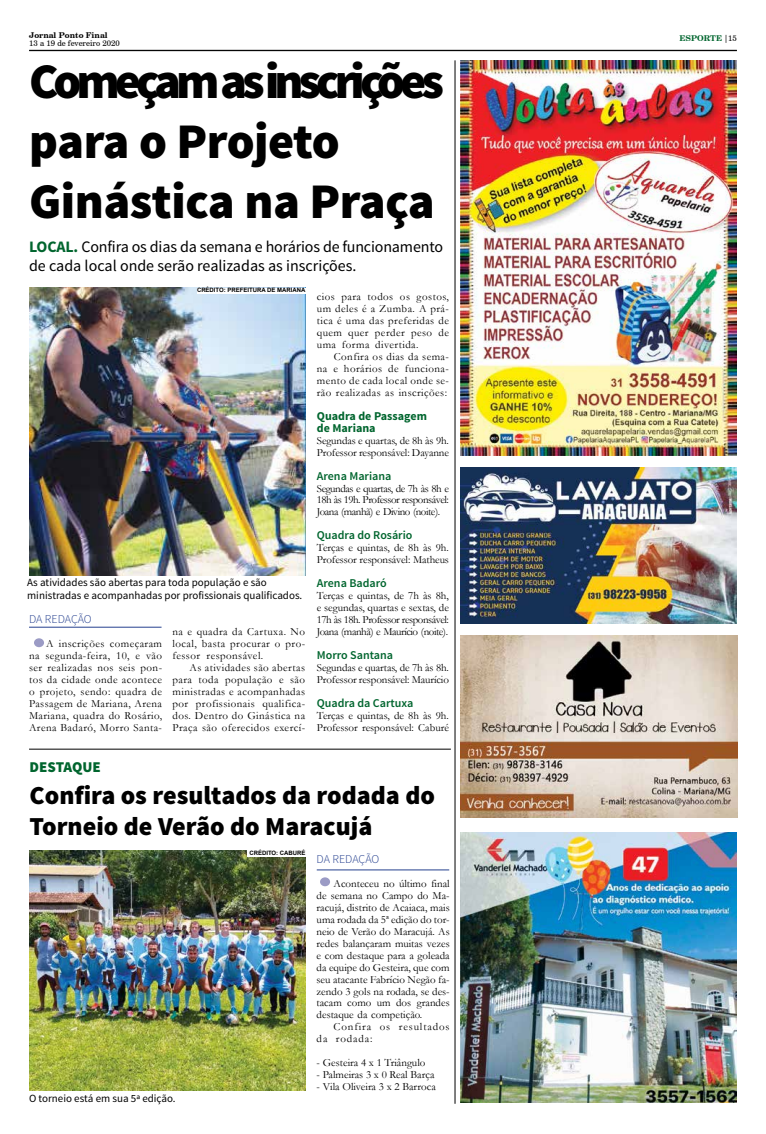
<style>
.page{position:relative;width:766px;height:1134px;background:#fff}
.page>*{position:absolute;margin:0;border:0;box-sizing:border-box;transform-origin:0 0}
.t1{font:900 49.9px/59.9px "Source Sans Pro";letter-spacing:-.025em;color:#000}
.t2{font:900 25.9px/31.1px "Source Sans Pro";color:#000}
.t3{font:16px/19.2px "Source Sans Pro";letter-spacing:-.01em;color:#000}
.t4{font:900 15px "Source Sans Pro";color:#00652e}
.t5{font:600 12px "Source Sans Pro";color:#00652e}
.t6{font:700 12px/12px "Source Sans Pro";color:#00652e}
.t7{font:300 12px "Source Sans Pro";letter-spacing:-.01em;color:#25408f}
.t8{font:11px/12px "Garamond";color:#000;text-align:justify}
.t9{font:11px/13.2px "Source Sans Pro";color:#000}
.t10{font:11px/12px "Garamond";letter-spacing:.08em;color:#000}
.t11{font:8px "Century Schlbk Cyrillic BT";color:#000}
.t12{font:700 8px "Century Schlbk Cyrillic BT";color:#000}
.t13{font:700 8px "Century Schlbk Cyrillic BT";color:#00652e}
.t14{font:700 6px "Arial";color:#000}
.s1{font-weight:700;color:#00652e}
.s2{font-weight:400;color:#000}
</style>
<div class="page">
<hr style="left:29px;top:50px;width:707px;height:1px;background:#000">
<img style="left:460px;top:60px;width:276px;height:396px">
<img style="left:460px;top:467px;width:276px;height:156px">
<img style="left:460px;top:832px;width:276px;height:270px">
<img style="left:460px;top:635px;width:277px;height:183px">
<hr style="left:454px;top:60px;width:1px;height:1044px;background:#000">
<hr style="left:29px;top:627px;width:132px;height:1px;background:#25408f">
<div style="left:34px;top:638px;width:10px;height:9px;background:#9b9bc5;border-radius:50%"></div>
<img style="left:29px;top:288px;width:276px;height:287px">
<div style="left:197px;top:288px;width:108px;height:5px;background:#fff"></div>
<div style="left:320px;top:877px;width:10px;height:9px;background:#9b9bc5;border-radius:50%"></div>
<hr style="left:29px;top:749px;width:421px;height:1px;background:#000">
<hr style="left:316px;top:869px;width:133px;height:1px;background:#25408f">
<img style="left:29px;top:851px;width:276px;height:239px">
<div style="left:247px;top:851px;width:58px;height:6px;background:#fff"></div>
<p class="t12" style="left:29px;top:30px;width:80px">Jornal Ponto Final</p>
<p class="t11" style="left:29px;top:38px;width:92px">13 a 19 de fevereiro 2020</p>
<h1 class="t1" style="left:29px;top:53px;width:416px">Começam as inscrições para o Projeto<br>Ginástica na Praça</h1>
<h3 class="t3" style="left:29px;top:237px;width:415px"><span class="s1">LOCAL.</span> Confira os dias da semana e horários de funcionamento de cada local onde serão realizadas as inscrições.</h3>
<p class="t14" style="left:197px;top:286px;width:110px">CRÉDITO: PREFEITURA DE MARIANA</p>
<p class="t9" style="left:27px;top:576px;width:276px">As atividades são abertas para toda população e são ministradas e acompanhadas por profissionais qualificados.</p>
<p class="t7" style="left:29px;top:612px;width:64px">DA REDAÇÃO</p>
<p class="t8" style="left:29px;top:637px;width:134px;text-indent:17px">A inscrições começaram na segunda-feira, 10, e vão ser realizadas nos seis pon&shy;tos da cidade onde acontece o projeto, sendo: quadra de Passagem de Mariana, Arena Mariana, quadra do Rosário, Arena Badaró, Morro Santa-</p>
<p class="t8" style="left:172px;top:625px;width:134px">na e quadra da Cartuxa. No local, basta procurar o pro&shy;fessor responsável.</p>
<p class="t8" style="left:172px;top:661px;width:134px;text-indent:17px">As atividades são abertas para toda população e são ministradas e acompanhadas por profissionais qualifica&shy;dos. Dentro do Ginástica na Praça são oferecidos exercí-</p>
<p class="t8" style="left:317px;top:290px;width:134px">cios para todos os gostos, um deles é a Zumba. A prá&shy;tica é uma das preferidas de quem quer perder peso de uma forma divertida.</p>
<p class="t8" style="left:317px;top:350px;width:134px;text-indent:17px">Confira os dias da sema&shy;na e horários de funciona&shy;mento de cada local onde se&shy;rão realizadas as inscrições:</p>
<p class="t6" style="left:317px;top:410px;width:111px">Quadra de Passagem de Mariana</p>
<p class="t8" style="left:317px;top:434px;width:134px">Segundas e quartas, de 8h às 9h.<br>Professor responsável: Dayanne</p>
<p class="t5" style="left:317px;top:468px;width:76px">Arena Mariana</p>
<p class="t8" style="left:317px;top:482px;width:134px">Segundas e quartas, de 7h às 8h e 18h às 19h. Professor responsável:<br>Joana (manhã) e Divino (noite).</p>
<p class="t5" style="left:317px;top:528px;width:97px">Quadra do Rosário</p>
<p class="t8" style="left:317px;top:542px;width:134px">Terças e quintas, de 8h às 9h.<br>Professor responsável: Matheus</p>
<p class="t5" style="left:317px;top:576px;width:71px">Arena Badaró</p>
<p class="t8" style="left:317px;top:589px;width:134px">Terças e quintas, de 7h às 8h, e segundas, quartas e sextas, de 17h às 18h. Professor responsável:<br>Joana (manhã) e Maurício (noite).</p>
<p class="t5" style="left:317px;top:648px;width:78px">Morro Santana</p>
<p class="t8" style="left:317px;top:661px;width:134px">Segundas e quartas, de 7h às 8h.<br>Professor responsável: Maurício</p>
<p class="t5" style="left:317px;top:695px;width:98px">Quadra da Cartuxa</p>
<p class="t8" style="left:317px;top:709px;width:134px">Terças e quintas, de 8h às 9h.<br>Professor responsável: Caburé</p>
<h3 class="t4" style="left:30px;top:757px;width:73px">DESTAQUE</h3>
<h2 class="t2" style="left:30px;top:781px;width:407px">Confira os resultados da rodada do<br>Torneio de Verão do Maracujá</h2>
<p class="t8" style="left:316px;top:877px;width:134px;text-indent:17px">Aconteceu no último final de semana no Campo do Ma&shy;racujá, distrito de Acaiaca, mais uma rodada da 5ª edição do tor&shy;neio de Verão do Maracujá. As redes balançaram muitas vezes e com destaque para a goleada da equipe do Gesteira, que com seu atacante Fabrício Negão fa&shy;zendo 3 gols na rodada, se des&shy;tacam como um dos grandes destaque da competição.</p>
<p class="t10" style="left:316px;top:1021px;width:134px;text-indent:17px">Confira os resultados da rodada:</p>
<p class="t8" style="left:316px;top:1057px;width:110px">- Gesteira 4 x 1 Triângulo</p>
<p class="t8" style="left:316px;top:1068px;width:119px">- Palmeiras 3 x 0 Real Barça</p>
<p class="t8" style="left:316px;top:1080px;width:121px">- Vila Oliveira 3 x 2 Barroca</p>
<p class="t14" style="left:249px;top:849px;width:58px">CRÉDITO: CABURÉ</p>
<p class="t7" style="left:316px;top:851px;width:64px">DA REDAÇÃO</p>
<p class="t9" style="left:29px;top:1092px;width:148px">O torneio está em sua 5ª edição.</p>
<p class="t13" style="left:679px;top:34px;width:59px">ESPORTE <span class="s2">|15</span></p>
</div>
